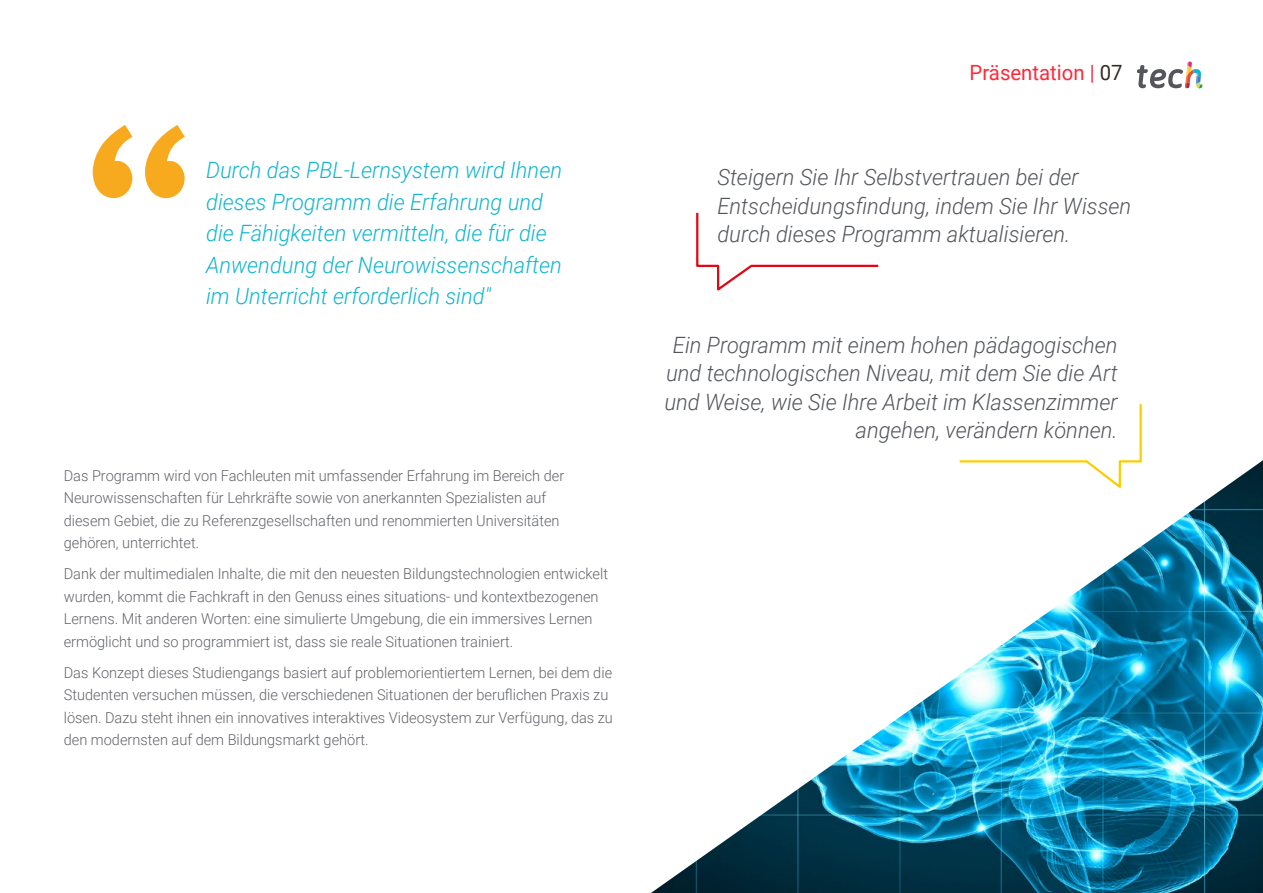
<style>
.page{position:relative;width:1263px;height:893px;background:#fff}
.page>*{position:absolute;margin:0;border:0;box-sizing:border-box;transform-origin:0 0}
.t1{font:italic 300 22.5px/28.5px "Roboto";color:#52555b;text-align:right}
.t2{font:italic 300 22.5px/31.5px "Roboto";color:#0fb6cf}
.t3{font:21px "Roboto";color:#ff293a}
.t4{font:300 15px/22.5px "Roboto";color:#61646a}
.s1{color:#fc2a3b}
.s2{color:#312e20}
</style>
<div class="page">
<svg style="left:93px;top:125px;width:92px;height:73px"></svg>
<img style="left:651px;top:460px;width:612px;height:433px">
<svg style="left:957px;top:404px;width:186px;height:87px"></svg>
<svg style="left:696px;top:212px;width:183px;height:79px"></svg>
<svg style="left:1137px;top:62px;width:65px;height:27px"></svg>
<h1 class="t2" style="left:206px;top:154px;width:357px">Durch das PBL-Lernsystem wird Ihnen dieses Programm die Erfahrung und die Fähigkeiten vermitteln, die für die Anwendung der Neurowissenschaften im Unterricht erforderlich sind"</h1>
<p class="t4" style="left:64px;top:464px;width:502px">Das Programm wird von Fachleuten mit umfassender Erfahrung im Bereich der Neurowissenschaften für Lehrkräfte sowie von anerkannten Spezialisten auf diesem Gebiet, die zu Referenzgesellschaften und renommierten Universitäten gehören, unterrichtet.</p>
<p class="t4" style="left:64px;top:562px;width:546px">Dank der multimedialen Inhalte, die mit den neuesten Bildungstechnologien entwickelt wurden, kommt die Fachkraft in den Genuss eines situations- und kontextbezogenen Lernens. Mit anderen Worten: eine simulierte Umgebung, die ein immersives Lernen ermöglicht und so programmiert ist, dass sie reale Situationen trainiert.</p>
<p class="t4" style="left:64px;top:661px;width:551px">Das Konzept dieses Studiengangs basiert auf problemorientiertem Lernen, bei dem die Studenten versuchen müssen, die verschiedenen Situationen der beruflichen Praxis zu lösen. Dazu steht ihnen ein innovatives interaktives Videosystem zur Verfügung, das zu den modernsten auf dem Bildungsmarkt gehört.</p>
<h2 class="t3" style="left:969px;top:57px;width:155px">Präsentati<span class="s1">on |</span> <span class="s2">07</span></h2>
<h1 class="t1" style="left:717px;top:162px;width:415px;text-align:left">Steigern Sie Ihr Selbstvertrauen bei der<br>Entscheidungsfindung, indem Sie Ihr Wissen durch dieses Programm aktualisieren.</h1>
<h1 class="t1" style="left:664px;top:330px;width:455px">Ein Programm mit einem hohen pädagogischen und technologischen Niveau, mit dem Sie die Art und Weise, wie Sie Ihre Arbeit im Klassenzimmer angehen, verändern können.</h1>
</div>
